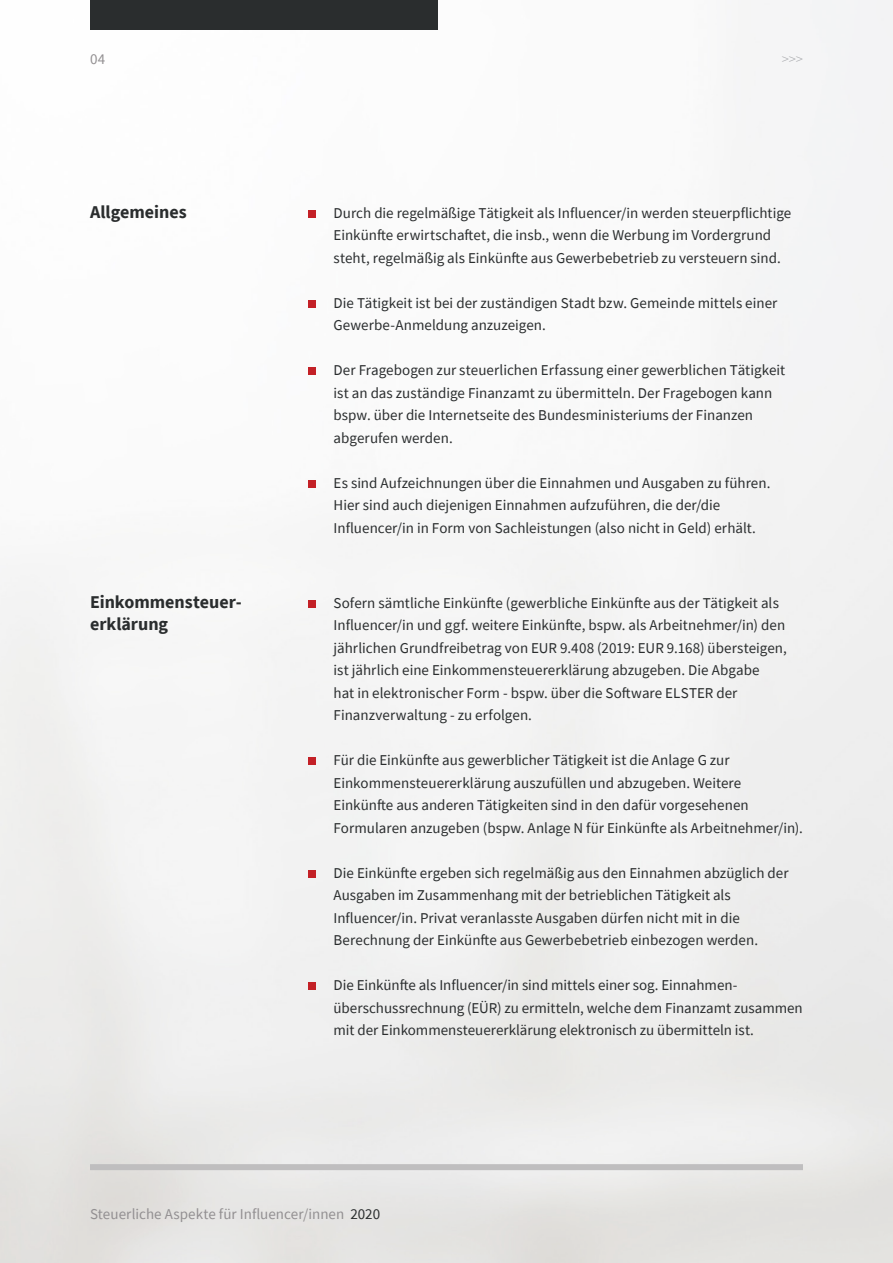
<style>
.page{position:relative;width:893px;height:1263px;background:#fff}
.page>*{position:absolute;margin:0;border:0;box-sizing:border-box;transform-origin:0 0}
.t1{font:700 18px/22.5px "Source Sans Pro";color:#2a2d2e}
.t2{font:15px/22.5px "Source Sans Pro";color:#2a2d2e}
.t3{font:15px "Source Sans Pro";letter-spacing:.005em;color:#928f91}
.t4{font:300 15px "Source Sans Pro";color:#a8a9ad}
.s1{color:#2a2d2e}
</style>
<div class="page">
<img style="left:0;top:0;width:893px;height:1263px">
<div style="left:90px;top:1164px;width:713px;height:6px;background:#bfbebf"></div>
<div style="left:90px;top:0;width:347px;height:30px;background:#2a2d2e"></div>
<div style="left:308px;top:210px;width:8px;height:7px;background:#c32026"></div>
<div style="left:308px;top:300px;width:8px;height:7px;background:#c32026"></div>
<div style="left:308px;top:367px;width:8px;height:8px;background:#c32026"></div>
<div style="left:308px;top:480px;width:8px;height:7px;background:#c32026"></div>
<div style="left:308px;top:600px;width:8px;height:7px;background:#c32026"></div>
<div style="left:308px;top:757px;width:8px;height:8px;background:#c32026"></div>
<div style="left:308px;top:870px;width:8px;height:7px;background:#c32026"></div>
<div style="left:308px;top:982px;width:8px;height:8px;background:#c32026"></div>
<p class="t3" style="left:90px;top:49px;width:17px">04</p>
<p class="t4" style="left:782px;top:50px;width:23px">&gt;&gt;&gt;</p>
<p class="t1" style="left:90px;top:200px;width:98px">Allgemeines</p>
<p class="t1" style="left:90px;top:590px;width:153px">Einkommensteuer&shy;erklärung</p>
<p class="t2" style="left:334px;top:201px;width:459px">Durch die regelmäßige Tätigkeit als Influencer/in werden steuerpflichtige<br>Einkünfte erwirtschaftet, die insb., wenn die Werbung im Vordergrund steht, regelmäßig als Einkünfte aus Gewerbebetrieb zu versteuern sind.</p>
<p class="t2" style="left:334px;top:291px;width:445px">Die Tätigkeit ist bei der zuständigen Stadt bzw. Gemeinde mittels einer<br>Gewerbe-Anmeldung anzuzeigen.</p>
<p class="t2" style="left:334px;top:359px;width:453px">Der Fragebogen zur steuerlichen Erfassung einer gewerblichen Tätigkeit ist an das zuständige Finanzamt zu übermitteln. Der Fragebogen kann bspw. über die Internetseite des Bundesministeriums der Finanzen abgerufen werden.</p>
<p class="t2" style="left:334px;top:471px;width:438px">Es sind Aufzeichnungen über die Einnahmen und Ausgaben zu führen.<br>Hier sind auch diejenigen Einnahmen aufzuführen, die der/die<br>Influencer/in in Form von Sachleistungen (also nicht in Geld) erhält.</p>
<p class="t2" style="left:334px;top:591px;width:455px">Sofern sämtliche Einkünfte (gewerbliche Einkünfte aus der Tätigkeit als Influencer/in und ggf. weitere Einkünfte, bspw. als Arbeitnehmer/in) den jährlichen Grundfreibetrag von EUR 9.408 (2019: EUR 9.168) übersteigen, ist jährlich eine Einkommensteuererklärung abzugeben. Die Abgabe<br>hat in elektronischer Form - bspw. über die Software ELSTER der Finanzverwaltung - zu erfolgen.</p>
<p class="t2" style="left:334px;top:749px;width:471px">Für die Einkünfte aus gewerblicher Tätigkeit ist die Anlage G zur Einkommensteuererklärung auszufüllen und abzugeben. Weitere Einkünfte aus anderen Tätigkeiten sind in den dafür vorgesehenen Formularen anzugeben (bspw. Anlage N für Einkünfte als Arbeitnehmer/in).</p>
<p class="t2" style="left:334px;top:861px;width:457px">Die Einkünfte ergeben sich regelmäßig aus den Einnahmen abzüglich der Ausgaben im Zusammenhang mit der betrieblichen Tätigkeit als Influencer/in. Privat veranlasste Ausgaben dürfen nicht mit in die Berechnung der Einkünfte aus Gewerbebetrieb einbezogen werden.</p>
<p class="t2" style="left:334px;top:974px;width:471px">Die Einkünfte als Influencer/in sind mittels einer sog. Einnahmen&shy;überschussrechnung (EÜR) zu ermitteln, welche dem Finanzamt zusammen mit der Einkommensteuererklärung elektronisch zu übermitteln ist.</p>
<p class="t3" style="left:90px;top:1204px;width:292px">Steuerliche Aspekte für Influencer/innen <span class="s1">2020</span></p>
</div>
